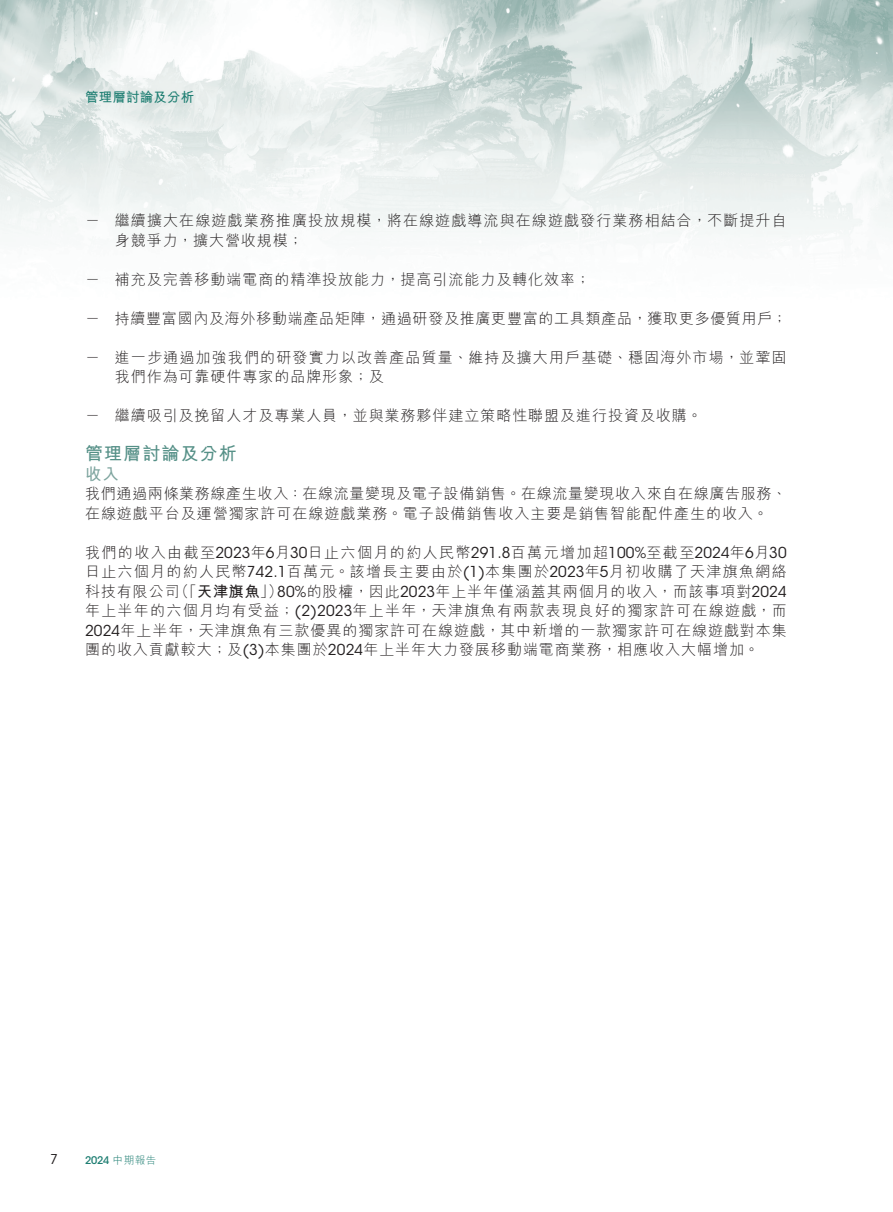
<style>
.page{position:relative;width:893px;height:1212px;background:#fff}
.page>*{position:absolute;margin:0;border:0;box-sizing:border-box;transform-origin:0 0}
.t1{font:700 18px "M Hei HK";letter-spacing:.065em;color:#559087}
.t2{font:700 16.5px "M Hei HK";color:#7da49e}
.t3{font:300 15px/19.5px "M Hei HK";letter-spacing:.065em;color:#231f20}
.t4{font:300 15px/19.5px "M Hei HK";letter-spacing:.085em;color:#231f20;text-align:right}
.t5{font:700 13.5px "M Hei HK";letter-spacing:.015em;color:#1e7e72}
.t6{font:13.5px "ITC Avant Garde Std";color:#231f20}
.t7{font:500 10.5px "ITC Avant Garde Std";color:#1e7e72}
.s1{font-family:"ITC Avant Garde Std";font-weight:400}
.s2{font-weight:700}
.s3{font-family:"M Hei HK";font-weight:300}
</style>
<div class="page">
<img style="left:0;top:0;width:893px;height:237px">
<p class="t5" style="left:85px;top:87px;width:111px">管理層討論及分析</p>
<p class="t3" style="left:85px;top:211px;width:16px">－</p>
<p class="t3" style="left:85px;top:269px;width:16px">－</p>
<p class="t3" style="left:85px;top:308px;width:16px">－</p>
<p class="t3" style="left:85px;top:347px;width:16px">－</p>
<p class="t3" style="left:115px;top:211px;width:673px">繼續擴大在線遊戲業務推廣投放規模，將在線遊戲導流與在線遊戲發行業務相結合，不斷提升自</p>
<p class="t3" style="left:115px;top:230px;width:190px">身競爭力，擴大營收規模;</p>
<p class="t3" style="left:115px;top:269px;width:477px">補充及完善移動端電商的精準投放能力，提高引流能力及轉化效率;</p>
<p class="t3" style="left:115px;top:308px;width:674px">持續豐富國內及海外移動端產品矩陣，通過研發及推廣更豐富的工具類產品，獲取更多優質用戶;</p>
<p class="t3" style="left:115px;top:347px;width:673px">進一步通過加強我們的研發實力以改善產品質量、維持及擴大用戶基礎、穩固海外市場，並鞏固</p>
<p class="t3" style="left:115px;top:367px;width:270px">我們作為可靠硬件專家的品牌形象；及</p>
<p class="t3" style="left:115px;top:406px;width:589px">繼續吸引及挽留人才及專業人員，並與業務夥伴建立策略性聯盟及進行投資及收購。</p>
<p class="t3" style="left:85px;top:406px;width:16px">－</p>
<p class="t1" style="left:85px;top:440px;width:153px">管理層討論及分析</p>
<p class="t2" style="left:85px;top:461px;width:36px">收入</p>
<p class="t3" style="left:85px;top:484px;width:703px">我們通過兩條業務線產生收入：在線流量變現及電子設備銷售。在線流量變現收入來自在線廣告服務、在線遊戲平台及運營獨家許可在線遊戲業務。電子設備銷售收入主要是銷售智能配件產生的收入。</p>
<p class="t4" style="left:85px;top:542px;width:703px">我們的收入由截至<span class="s1">2023</span>年 月<span class="s1">6 30</span>日止六個月的約人民幣<span class="s1">291.8</span>百萬元增加超<span class="s1">100%</span>至截至<span class="s1">2024</span>年 月<span class="s1">6 30</span>日止六個月的約人民幣<span class="s1">742.1</span>百萬元。該增長主要由於 <span class="s1">)1(</span> 本集團於<span class="s1">2023</span>年<span class="s1">5</span>月初收購了天津旗魚網絡<br><span class="s1">80%</span>的股權，因此<span class="s1">2023</span>年上半年僅涵蓋其兩個月的收入，而該事項對<span class="s1">2024</span></p>
<p class="t3" style="left:174px;top:581px;width:110px">（「<span class="s2">天津旗魚</span>」）</p>
<p class="t3" style="left:85px;top:581px;width:703px">科技有限公司<br>年上半年的六個月均有受益；<span class="s1">( )2 2023</span>年上半年，天津旗魚有兩款表現良好的獨家許可在線遊戲，而<span class="s1">2024</span>年上半年，天津旗魚有三款優異的獨家許可在線遊戲，其中新增的一款獨家許可在線遊戲對本集團的收入貢獻較大；及 <span class="s1">)3(</span> 本集團於<span class="s1">2024</span>年上半年大力發展移動端電商業務，相應收入大幅增加。</p>
<p class="t6" style="left:50px;top:1151px;width:9px">7</p>
<p class="t7" style="left:85px;top:1153px;width:73px">2024 <span class="s3">中期報告</span></p>
</div>
